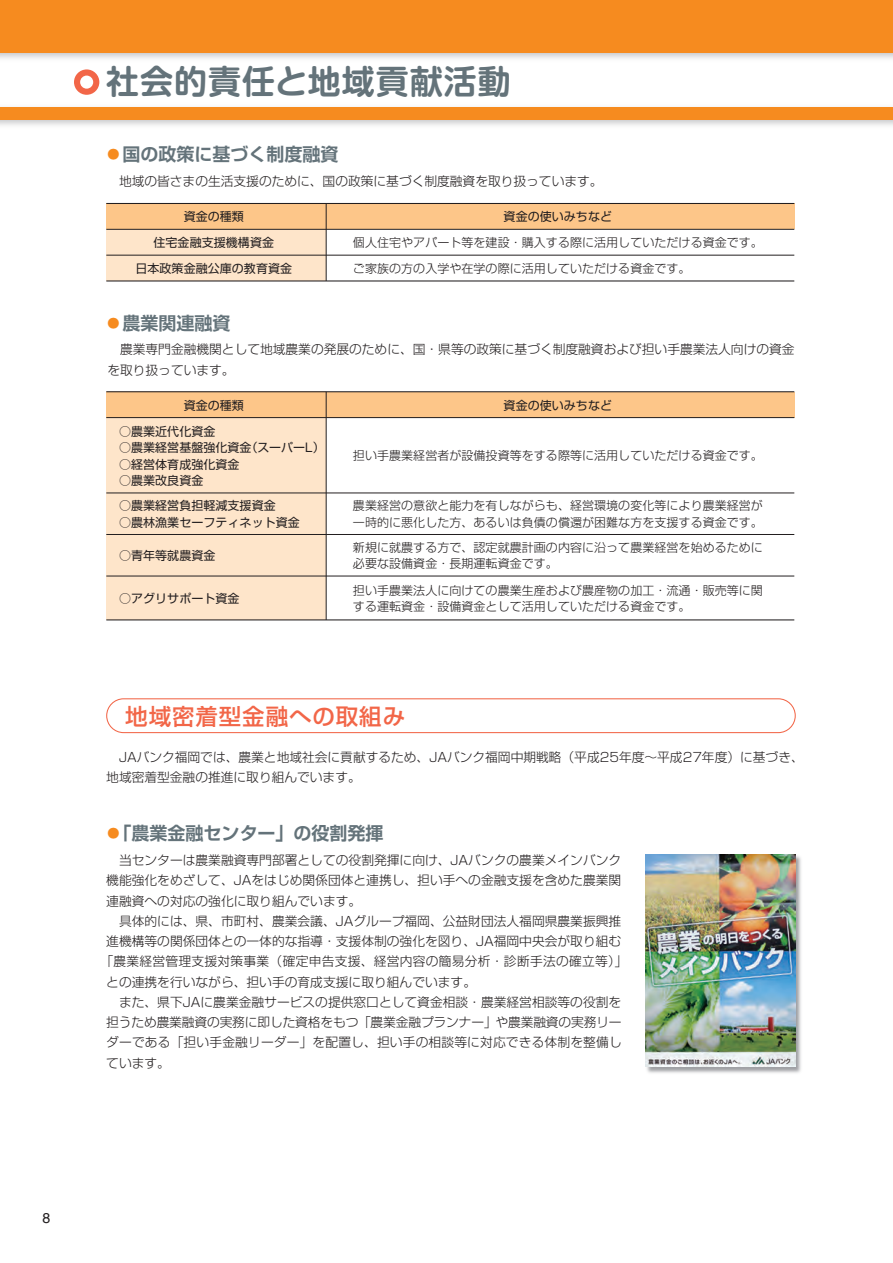
<style>
.page{position:relative;width:893px;height:1263px;background:#fff}
.page>*{position:absolute;margin:0;border:0;box-sizing:border-box;transform-origin:0 0}
.t1{font:700 33px "Shin M Go Pro De";letter-spacing:.03em;color:#64737a}
.t2{font:500 22.5px "Shin Go Pro";letter-spacing:.04em;color:#f26648}
.t3{font:700 18px "Shin Go Pro De";color:#64737a}
.t4{font:14.25px "Helvetica";color:#231f20}
.t5{font:300 12.75px/21px "Shin Go Pro";color:#231f20}
.t6{font:300 12.75px "Shin Go Pro";letter-spacing:.02em;color:#231f20}
.t7{font:300 12px/16.5px "Shin Go Pro";letter-spacing:.005em;color:#231f20}
.t8{font:12px/25.8px "Shin Go Pro";letter-spacing:.005em;color:#231f20;text-align:center}
.s1{color:#f68b1f}
</style>
<div class="page">
<div style="left:0;top:107px;width:893px;height:13px;background:#f68b1f"></div>
<div style="left:0;top:0;width:893px;height:53px;background:#f68b1f"></div>
<svg style="left:74px;top:69px;width:25px;height:26px"></svg>
<div style="left:106px;top:203px;width:220px;height:78px;background:#fee5ca"></div>
<div style="left:106px;top:203px;width:688px;height:26px;background:#fdc689"></div>
<hr style="left:106px;top:203px;width:688px;height:1px;background:#231f20">
<hr style="left:106px;top:229px;width:688px;height:1px;background:#231f20">
<hr style="left:106px;top:255px;width:688px;height:1px;background:#231f20">
<hr style="left:106px;top:280px;width:688px;height:1px;background:#231f20">
<hr style="left:326px;top:203px;width:1px;height:78px;background:#231f20">
<div style="left:106px;top:392px;width:220px;height:228px;background:#fee5ca"></div>
<div style="left:106px;top:392px;width:688px;height:26px;background:#fdc689"></div>
<hr style="left:106px;top:391px;width:688px;height:1px;background:#231f20">
<hr style="left:106px;top:417px;width:688px;height:1px;background:#231f20">
<hr style="left:106px;top:493px;width:688px;height:1px;background:#231f20">
<hr style="left:326px;top:392px;width:1px;height:228px;background:#231f20">
<hr style="left:106px;top:534px;width:688px;height:1px;background:#231f20">
<hr style="left:106px;top:576px;width:688px;height:1px;background:#231f20">
<hr style="left:106px;top:619px;width:688px;height:1px;background:#231f20">
<img style="left:645px;top:854px;width:156px;height:219px">
<img style="left:645px;top:854px;width:150px;height:212px">
<div style="left:106px;top:698px;width:690px;height:35px;border:1px solid #f26648;border-radius:17px"></div>
<h1 class="t1" style="left:106px;top:55px;width:406px">社会的責任と地域貢献活動</h1>
<h3 class="t3" style="left:104px;top:140px;width:236px"><span class="s1">●</span>国の政策に基づく制度融資</h3>
<p class="t5" style="left:106px;top:169px;width:498px">　地域の皆さまの生活支援のために、国の政策に基づく制度融資を取り扱っています。</p>
<p class="t8" style="left:135px;top:203px;width:158px">資金の種類<br>住宅金融支援機構資金<br>日本政策金融公庫の教育資金</p>
<p class="t8" style="left:504px;top:203px;width:110px">資金の使いみちなど</p>
<p class="t7" style="left:353px;top:228px;width:411px;line-height:25.8px">個人住宅やアパート等を建設・購入する際に活用していただける資金です。ご家族の方の入学や在学の際に活用していただける資金です。</p>
<h3 class="t3" style="left:104px;top:308px;width:128px"><span class="s1">●</span>農業関連融資</h3>
<p class="t5" style="left:107px;top:337px;width:689px">　農業専門金融機関として地域農業の発展のために、国・県等の政策に基づく制度融資および担い手農業法人向けの資金を取り扱っています。</p>
<p class="t8" style="left:184px;top:391px;width:62px">資金の種類</p>
<p class="t8" style="left:119px;top:417px;width:98px">○農業近代化資金</p>
<p class="t8" style="left:119px;top:433px;width:207px">○農業経営基盤強化資金（スーパーＬ）</p>
<p class="t8" style="left:119px;top:450px;width:122px">○経営体育成強化資金</p>
<p class="t8" style="left:119px;top:466px;width:86px">○農業改良資金</p>
<p class="t8" style="left:119px;top:491px;width:158px">○農業経営負担軽減支援資金</p>
<p class="t8" style="left:119px;top:508px;width:182px">○農林漁業セーフティネット資金</p>
<p class="t8" style="left:504px;top:391px;width:110px">資金の使いみちなど</p>
<p class="t7" style="left:353px;top:446px;width:411px">担い手農業経営者が設備投資等をする際等に活用していただける資金です。</p>
<p class="t7" style="left:353px;top:496px;width:411px">農業経営の意欲と能力を有しながらも、経営環境の変化等により農業経営が一時的に悪化した方、あるいは負債の償還が困難な方を支援する資金です。</p>
<p class="t8" style="left:119px;top:541px;width:98px">○青年等就農資金</p>
<p class="t7" style="left:353px;top:538px;width:411px">新規に就農する方で、認定就農計画の内容に沿って農業経営を始めるために必要な設備資金・長期運転資金です。</p>
<p class="t8" style="left:119px;top:584px;width:122px">○アグリサポート資金</p>
<p class="t7" style="left:353px;top:581px;width:411px">担い手農業法人に向けての農業生産および農産物の加工・流通・販売等に関する運転資金・設備資金として活用していただける資金です。</p>
<h2 class="t2" style="left:125px;top:698px;width:281px">地域密着型金融への取組み</h2>
<p class="t5" style="left:106px;top:745px;width:699px;line-height:20.2px">　JAバンク福岡では、農業と地域社会に貢献するため、JAバンク福岡中期戦略（平成25年度～平成27年度）に基づき、地域密着型金融の推進に取り組んでいます。</p>
<h3 class="t3" style="left:104px;top:818px;width:281px"><span class="s1">●</span>「農業金融センター」の役割発揮</h3>
<p class="t5" style="left:106px;top:848px;width:516px">　当センターは農業融資専門部署としての役割発揮に向け、JAバンクの農業メインバンク</p>
<p class="t5" style="left:106px;top:868px;width:516px">機能強化をめざして、JAをはじめ関係団体と連携し、担い手への金融支援を含めた農業関</p>
<p class="t5" style="left:106px;top:889px;width:257px">連融資への対応の強化に取り組んでいます。</p>
<p class="t5" style="left:106px;top:909px;width:516px">　具体的には、県、市町村、農業会議、JAグループ福岡、公益財団法人福岡県農業振興推</p>
<p class="t5" style="left:106px;top:929px;width:516px">進機構等の関係団体との一体的な指導・支援体制の強化を図り、JA福岡中央会が取り組む</p>
<p class="t6" style="left:100px;top:951px;width:529px">「農業経営管理支援対策事業（確定申告支援、経営内容の簡易分析・診断手法の確立等）」</p>
<p class="t5" style="left:106px;top:970px;width:371px">との連携を行いながら、担い手の育成支援に取り組んでいます。</p>
<p class="t5" style="left:106px;top:990px;width:516px">　また、県下JAに農業金融サービスの提供窓口として資金相談・農業経営相談等の役割を</p>
<p class="t5" style="left:106px;top:1010px;width:517px">担うため農業融資の実務に即した資格をもつ「農業金融プランナー」や農業融資の実務リー</p>
<p class="t5" style="left:106px;top:1030px;width:517px">ダーである「担い手金融リーダー」を配置し、担い手の相談等に対応できる体制を整備し</p>
<p class="t5" style="left:106px;top:1051px;width:65px">ています。</p>
<p class="t4" style="left:43px;top:1207px;width:9px">8</p>
</div>
